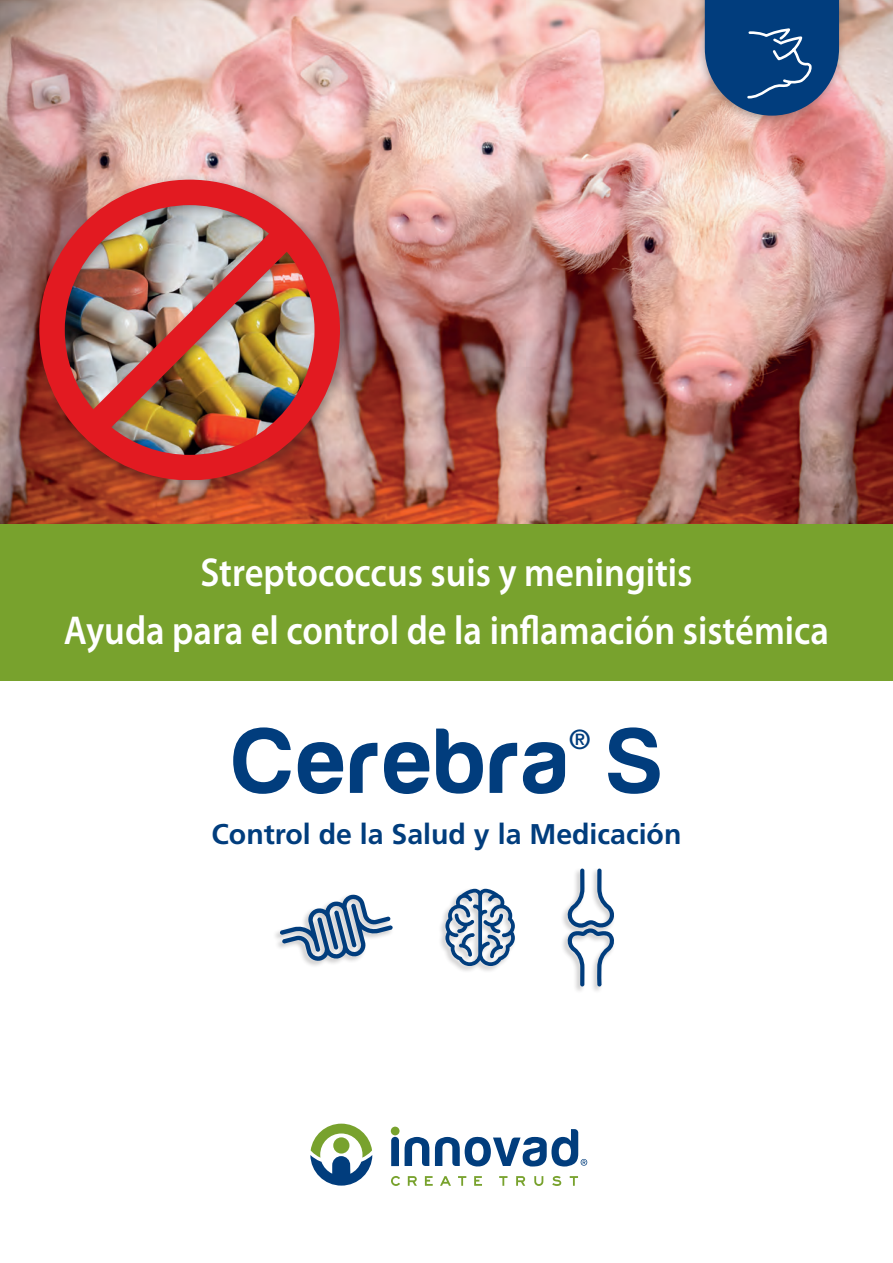
<style>
.page{position:relative;width:893px;height:1263px;background:#fff}
.page>*{position:absolute;margin:0;border:0;box-sizing:border-box;transform-origin:0 0}
.t1{font:700 94.65px "Harabara Mais Bold Harabara Mais";letter-spacing:.01em;color:#013d7d}
.t2{font:600 40.5px/58.5px "Myriad Pro";color:#fff;text-align:center;scale:.9 1}
.t3{font:700 28.5px "Frutiger";color:#013d7d}
.t4{font:27.6px "Frutiger";color:#013d7d}
</style>
<div class="page">
<div style="left:273px;top:894px;width:121px;height:75px;background:#231f20;opacity:.25"></div>
<svg style="left:280px;top:894px;width:113px;height:68px"></svg>
<img style="left:0;top:0;width:893px;height:524px">
<svg style="left:391px;top:1176px;width:9px;height:10px"></svg>
<svg style="left:408px;top:1176px;width:9px;height:10px"></svg>
<svg style="left:425px;top:1176px;width:8px;height:10px"></svg>
<svg style="left:440px;top:1176px;width:11px;height:10px"></svg>
<svg style="left:458px;top:1176px;width:8px;height:10px"></svg>
<svg style="left:474px;top:1176px;width:8px;height:10px"></svg>
<svg style="left:499px;top:1176px;width:8px;height:10px"></svg>
<svg style="left:516px;top:1176px;width:9px;height:10px"></svg>
<svg style="left:534px;top:1176px;width:9px;height:10px"></svg>
<svg style="left:552px;top:1176px;width:9px;height:10px"></svg>
<svg style="left:570px;top:1176px;width:8px;height:10px"></svg>
<div style="left:391px;top:1127px;width:9px;height:8px;background:#78a22d;border-radius:50%"></div>
<svg style="left:405px;top:1137px;width:24px;height:29px"></svg>
<svg style="left:435px;top:1129px;width:152px;height:38px"></svg>
<svg style="left:310px;top:1124px;width:62px;height:61px"></svg>
<svg style="left:391px;top:1137px;width:8px;height:29px"></svg>
<div style="left:0;top:524px;width:893px;height:156px;background:#78a22d"></div>
<div style="left:694px;top:0;width:154px;height:127px;background:#231f20;opacity:.36"></div>
<svg style="left:705px;top:0;width:134px;height:116px;background:#265185"></svg>
<div style="left:438px;top:888px;width:78px;height:86px;background:#231f20;opacity:.25"></div>
<svg style="left:445px;top:889px;width:70px;height:77px"></svg>
<div style="left:560px;top:867px;width:55px;height:127px;background:#231f20;opacity:.25"></div>
<svg style="left:567px;top:868px;width:48px;height:118px"></svg>
<div style="left:33px;top:174px;width:318px;height:318px;background:#231f20;opacity:.4"></div>
<img style="left:39px;top:180px;width:300px;height:300px">
<p class="t2" style="left:64px;top:542px;width:852px">Streptococcus suis y meningitis<br>Ayuda para el control de la inflamación sistémica</p>
<h1 class="t1" style="left:230px;top:706px;width:434px">Cerebra S</h1>
<p class="t4" style="left:569px;top:723px;width:24px">®</p>
<p class="t3" style="left:212px;top:817px;width:471px">Control de la Salud y la Medicación</p>
</div>
